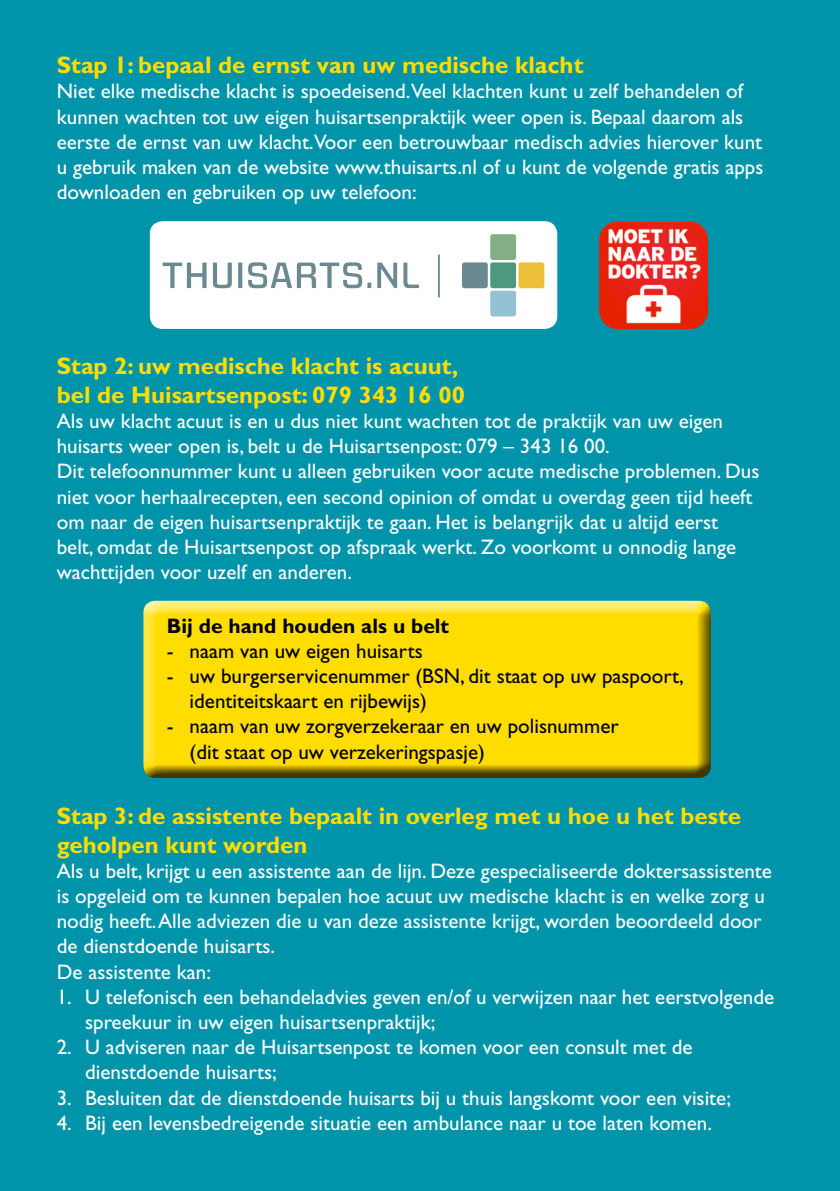
<style>
.page{position:relative;width:840px;height:1191px;background:#fff}
.page>*{position:absolute;margin:0;border:0;box-sizing:border-box;transform-origin:0 0}
.t1{font:700 24px/28.8px "Gill Sans Std";color:#fd0}
.t2{font:21px/25.2px "Gill Sans Std";color:#fff}
.t3{font:21px/25.2px "Gill Sans Std";color:#000}
.t4{font:700 21px "Gill Sans Std";color:#000}
</style>
<div class="page">
<div style="left:0;top:0;width:839px;height:1191px;background:#0094aa"></div>
<div style="left:150px;top:221px;width:407px;height:108px;background:#fff;border-radius:13px"></div>
<svg style="left:162px;top:262px;width:44px;height:26px"></svg>
<svg style="left:213px;top:262px;width:19px;height:26px"></svg>
<svg style="left:238px;top:262px;width:4px;height:26px"></svg>
<svg style="left:248px;top:262px;width:123px;height:26px"></svg>
<svg style="left:377px;top:262px;width:20px;height:26px"></svg>
<svg style="left:403px;top:262px;width:16px;height:26px"></svg>
<hr style="left:438px;top:254px;width:1px;height:43px;background:#6c8891">
<div style="left:461px;top:262px;width:26px;height:26px;background:#6c8891;border-radius:3px"></div>
<div style="left:490px;top:234px;width:25px;height:26px;background:#84af84;border-radius:3px"></div>
<div style="left:490px;top:262px;width:25px;height:26px;background:#4d997f;border-radius:3px"></div>
<div style="left:490px;top:291px;width:25px;height:25px;background:#95c1d5;border-radius:3px"></div>
<div style="left:518px;top:262px;width:26px;height:26px;background:#ebc038;border-radius:3px"></div>
<img style="left:599px;top:221px;width:107px;height:108px">
<div style="left:140px;top:596px;width:570px;height:174px;background:#fff;opacity:.75"></div>
<div style="left:140px;top:602px;width:570px;height:176px;background:#000;opacity:.75"></div>
<p class="t1" style="left:57px;top:51px;width:528px">Stap 1: bepaal de ernst van uw medische klacht</p>
<p class="t2" style="left:57px;top:79px;width:707px">Niet elke medische klacht is spoedeisend.Veel klachten kunt u zelf behandelen of kunnen wachten tot uw eigen huisartsenpraktijk weer open is. Bepaal daarom als eerste de ernst van uw klacht.Voor een betrouwbaar medisch advies hierover kunt u gebruik maken van de website www.thuisarts.nl of u kunt de volgende gratis apps downloaden en gebruiken op uw telefoon:</p>
<p class="t1" style="left:57px;top:351px;width:409px">Stap 2: uw medische klacht is acuut, bel de Huisartsenpost: 079 343 16 00</p>
<p class="t2" style="left:57px;top:408px;width:703px">Als uw klacht acuut is en u dus niet kunt wachten tot de praktijk van uw eigen huisarts weer open is, belt u de Huisartsenpost: 079 – 343 16 00.<br>Dit telefoonnummer kunt u alleen gebruiken voor acute medische problemen. Dus niet voor herhaalrecepten, een second opinion of omdat u overdag geen tijd heeft om naar de eigen huisartsenpraktijk te gaan. Het is belangrijk dat u altijd eerst belt, omdat de Huisartsenpost op afspraak werkt. Zo voorkomt u onnodig lange wachttijden voor uzelf en anderen.</p>
<p class="t4" style="left:167px;top:613px;width:283px">Bij de hand houden als u belt</p>
<p class="t3" style="left:167px;top:638px;width:257px">- naam van uw eigen huisarts</p>
<p class="t3" style="left:189px;top:663px;width:495px;text-indent:-23px">- uw burgerservicenummer (BSN, dit staat op uw paspoort, identiteitskaart en rijbewijs)</p>
<p class="t3" style="left:189px;top:714px;width:430px;text-indent:-23px">- naam van uw zorgverzekeraar en uw polisnummer (dit staat op uw verzekeringspasje)</p>
<p class="t1" style="left:57px;top:801px;width:685px">Stap 3: de assistente bepaalt in overleg met u hoe u het beste geholpen kunt worden</p>
<p class="t2" style="left:57px;top:858px;width:716px">Als u belt, krijgt u een assistente aan de lijn. Deze gespecialiseerde doktersassistente is opgeleid om te kunnen bepalen hoe acuut uw medische klacht is en welke zorg u nodig heeft. Alle adviezen die u van deze assistente krijgt, worden beoordeeld door de dienstdoende huisarts.<br>De assistente kan:</p>
<p class="t2" style="left:85px;top:984px;width:690px;text-indent:-28px">1. U telefonisch een behandeladvies geven en/of u verwijzen naar het eerstvolgende spreekuur in uw eigen huisartsenpraktijk;</p>
<p class="t2" style="left:85px;top:1034px;width:608px;text-indent:-28px">2. U adviseren naar de Huisartsenpost te komen voor een consult met de dienstdoende huisarts;</p>
<p class="t2" style="left:57px;top:1085px;width:675px">3. Besluiten dat de dienstdoende huisarts bij u thuis langskomt voor een visite;</p>
<p class="t2" style="left:57px;top:1110px;width:656px">4. Bij een levensbedreigende situatie een ambulance naar u toe laten komen.</p>
</div>
